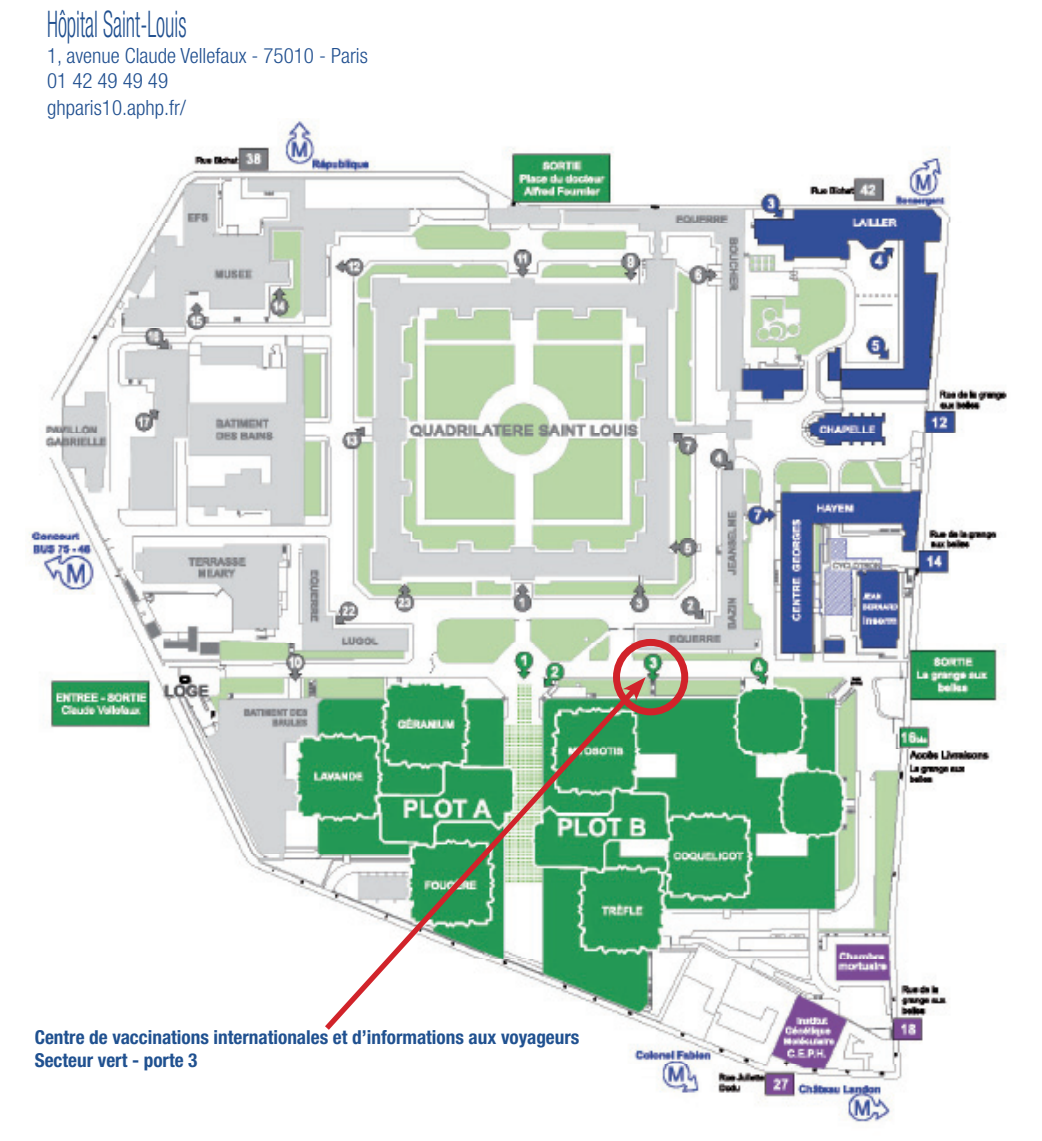
<style>
.page{position:relative;width:1042px;height:1141px;background:#fff}
.page>*{position:absolute;margin:0;border:0;box-sizing:border-box;transform-origin:0 0}
.t1{font:300 condensed 36.75px "Helvetica Neue LT Std";color:#215090;scale:.57 1}
.t2{font:300 condensed 21px/25.2px "Helvetica Neue LT Std";color:#215090}
.t3{font:700 condensed 19.25px/23.1px "Helvetica Neue LT Std";color:#205190}
</style>
<div class="page">
<img style="left:27px;top:119px;width:980px;height:1003px">
<div style="left:613px;top:639px;width:75px;height:76px;border:7px solid #d1232a;border-radius:50%"></div>
<svg style="left:319px;top:681px;width:324px;height:354px"></svg>
<svg style="left:623px;top:677px;width:23px;height:24px"></svg>
<h1 class="t1" style="left:47px;top:3px;width:246px">Hôpital Saint-Louis</h1>
<p class="t2" style="left:47px;top:42px;width:322px">1, avenue Claude Vellefaux - 75010 - Paris<br>01 42 49 49 49</p>
<p class="t2" style="left:47px;top:95px;width:140px">ghparis10.aphp.fr/</p>
<p class="t3" style="left:35px;top:1025px;width:546px">Centre de vaccinations internationales et d’informations aux voyageurs<br>Secteur vert - porte 3</p>
</div>
